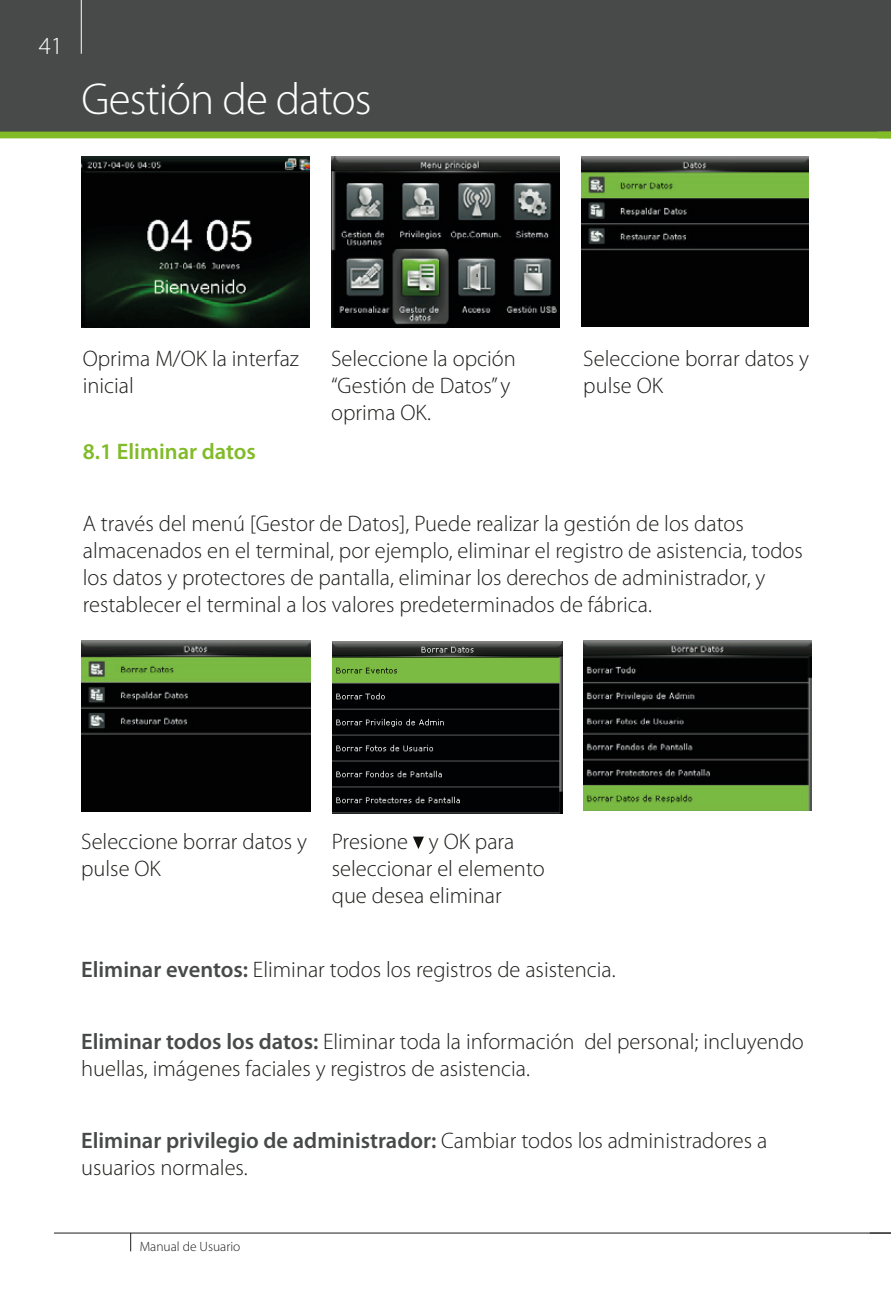
<style>
.page{position:relative;width:891px;height:1296px;background:#fff}
.page>*{position:absolute;margin:0;border:0;box-sizing:border-box;transform-origin:0 0}
.t1{font:300 45px "Myriad Pro";letter-spacing:-.02em;color:#fff}
.t2{font:300 24.75px "Myriad Pro";color:#fff}
.t3{font:300 22.5px/27px "Myriad Pro";color:#1d1d1b}
.t4{font:600 22.5px "Myriad Pro";color:#81bb27}
.t5{font:300 13.5px "Myriad Pro";color:#1d1d1b}
.s1{font-weight:600;color:#484a4a}
</style>
<div class="page">
<div style="left:0;top:0;width:891px;height:135px;background:#484a4a"></div>
<hr style="left:54px;top:1233px;width:837px;height:1px;background:#1d1d1b">
<svg style="left:870px;top:1233px;width:21px;height:1px"></svg>
<hr style="left:81px;top:0;width:1px;height:54px;background:#fff">
<svg style="left:130px;top:1233px;width:1px;height:18px"></svg>
<div style="left:0;top:132px;width:891px;height:6px;background:#81bb27"></div>
<img style="left:82px;top:157px;width:227px;height:170px">
<img style="left:332px;top:157px;width:228px;height:171px">
<img style="left:582px;top:157px;width:227px;height:170px">
<img style="left:82px;top:640px;width:229px;height:172px">
<img style="left:333px;top:641px;width:229px;height:172px">
<img style="left:583px;top:640px;width:228px;height:171px">
<svg style="left:413px;top:837px;width:11px;height:12px"></svg>
<p class="t2" style="left:39px;top:32px;width:26px">41</p>
<h1 class="t1" style="left:82px;top:74px;width:292px">Gestión de datos</h1>
<p class="t3" style="left:83px;top:346px;width:218px">Oprima M/OK la interfaz inicial</p>
<p class="t3" style="left:331px;top:346px;width:186px">Seleccione la opción “Gestión de Datos” y oprima OK.</p>
<p class="t3" style="left:583px;top:346px;width:227px">Seleccione borrar datos y pulse OK</p>
<p class="t4" style="left:83px;top:437px;width:175px">8.1 Eliminar datos</p>
<p class="t3" style="left:83px;top:511px;width:722px">A través del menú [Gestor de Datos], Puede realizar la gestión de los datos almacenados en el terminal, por ejemplo, eliminar el registro de asistencia, todos los datos y protectores de pantalla, eliminar los derechos de administrador, y restablecer el terminal a los valores predeterminados de fábrica.</p>
<p class="t3" style="left:81px;top:828px;width:227px">Seleccione borrar datos y pulse OK</p>
<p class="t3" style="left:332px;top:828px;width:214px">Presione y OK para seleccionar el elemento que desea eliminar</p>
<p class="t3" style="left:81px;top:956px;width:536px"><span class="s1">Eliminar eventos:</span> Eliminar todos los registros de asistencia.</p>
<p class="t3" style="left:81px;top:1028px;width:724px"><span class="s1">Eliminar todos los datos:</span> Eliminar toda la información del personal; incluyendo huellas, imágenes faciales y registros de asistencia.</p>
<p class="t3" style="left:81px;top:1127px;width:688px"><span class="s1">Eliminar privilegio de administrador:</span> Cambiar todos los administradores a usuarios normales.</p>
<p class="t5" style="left:140px;top:1240px;width:102px">Manual de Usuario</p>
</div>
